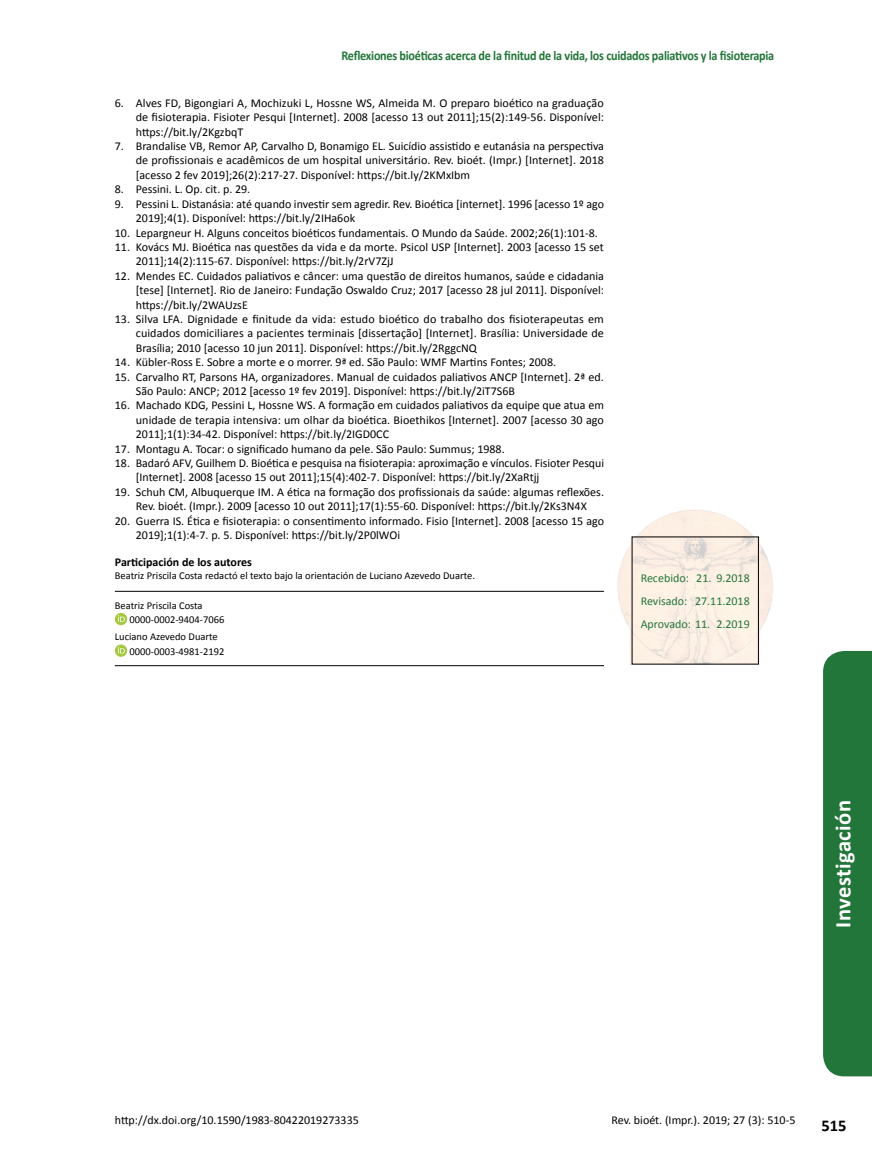
<style>
.page{position:relative;width:872px;height:1170px;background:#fff}
.page>*{position:absolute;margin:0;border:0;box-sizing:border-box;transform-origin:0 0}
.t1{font:700 22.5px "Calibri";letter-spacing:.02em;color:#fff}
.t2{font:700 16.5px "Calibri";color:#000}
.t3{font:700 13.5px "Calibri";letter-spacing:-.02em;color:#237639;scale:.9 1}
.t4{font:12px/14.4px "Calibri";color:#000;text-align:justify}
.t5{font:12px/23px "Calibri";color:#237639;text-align:justify}
.t6{font:700 12px "Calibri";color:#000}
.t7{font:10.5px/14.7px "Calibri";color:#000}
</style>
<div class="page">
<hr style="left:115px;top:591px;width:489px;height:1px;background:#000">
<hr style="left:115px;top:665px;width:489px;height:1px;background:#000">
<svg style="left:115px;top:613px;width:12px;height:12px"></svg>
<svg style="left:118px;top:615px;width:7px;height:6px"></svg>
<svg style="left:115px;top:644px;width:12px;height:12px"></svg>
<svg style="left:118px;top:646px;width:7px;height:7px"></svg>
<img style="left:617px;top:510px;width:156px;height:155px">
<div style="left:823px;top:651px;width:49px;height:425px;background:#237639"></div>
<p class="t3" style="left:341px;top:46px;width:482px">Reflexiones bioéticas acerca de la finitud de la vida, los cuidados paliativos y la fisioterapia</p>
<p class="t4" style="left:136px;top:96px;width:470px;text-indent:-21px">6. Alves FD, Bigongiari A, Mochizuki L, Hossne WS, Almeida M. O preparo bioético na graduação de fisioterapia. Fisioter Pesqui [Internet]. 2008 [acesso 13 out 2011];15(2):149-56. Disponível: https://bit.ly/2KgzbqT</p>
<p class="t4" style="left:136px;top:139px;width:470px;text-indent:-21px">7. Brandalise VB, Remor AP, Carvalho D, Bonamigo EL. Suicídio assistido e eutanásia na perspectiva de profissionais e acadêmicos de um hospital universitário. Rev. bioét. (Impr.) [Internet]. 2018 [acesso 2 fev 2019];26(2):217-27. Disponível: https://bit.ly/2KMxIbm</p>
<p class="t4" style="left:115px;top:182px;width:137px">8. Pessini. L. Op. cit. p. 29.</p>
<p class="t4" style="left:136px;top:196px;width:469px;text-indent:-21px">9. Pessini L. Distanásia: até quando investir sem agredir. Rev. Bioética [internet]. 1996 [acesso 1º ago<br>2019];4(1). Disponível: https://bit.ly/2IHa6ok</p>
<p class="t4" style="left:115px;top:225px;width:484px">10. Lepargneur H. Alguns conceitos bioéticos fundamentais. O Mundo da Saúde. 2002;26(1):101-8.</p>
<p class="t4" style="left:136px;top:240px;width:469px;text-indent:-21px">11. Kovács MJ. Bioética nas questões da vida e da morte. Psicol USP [Internet]. 2003 [acesso 15 set<br>2011];14(2):115-67. Disponível: https://bit.ly/2rV7ZjJ</p>
<p class="t4" style="left:136px;top:268px;width:470px;text-indent:-21px">12. Mendes EC. Cuidados paliativos e câncer: uma questão de direitos humanos, saúde e cidadania [tese] [Internet]. Rio de Janeiro: Fundação Oswaldo Cruz; 2017 [acesso 28 jul 2011]. Disponível: https://bit.ly/2WAUzsE</p>
<p class="t4" style="left:136px;top:312px;width:469px;text-indent:-21px">13. Silva LFA. Dignidade e finitude da vida: estudo bioético do trabalho dos fisioterapeutas em cuidados domiciliares a pacientes terminais [dissertação] [Internet]. Brasília: Universidade de Brasília; 2010 [acesso 10 jun 2011]. Disponível: https://bit.ly/2RggcNQ</p>
<p class="t4" style="left:115px;top:355px;width:443px">14. Kübler-Ross E. Sobre a morte e o morrer. 9ª ed. São Paulo: WMF Martins Fontes; 2008.</p>
<p class="t4" style="left:136px;top:369px;width:469px;text-indent:-21px">15. Carvalho RT, Parsons HA, organizadores. Manual de cuidados paliativos ANCP [Internet]. 2ª ed.<br>São Paulo: ANCP; 2012 [acesso 1º fev 2019]. Disponível: https://bit.ly/2iT7S6B</p>
<p class="t4" style="left:136px;top:398px;width:469px;text-indent:-21px">16. Machado KDG, Pessini L, Hossne WS. A formação em cuidados paliativos da equipe que atua em unidade de terapia intensiva: um olhar da bioética. Bioethikos [Internet]. 2007 [acesso 30 ago 2011];1(1):34-42. Disponível: https://bit.ly/2IGD0CC</p>
<p class="t4" style="left:115px;top:441px;width:391px">17. Montagu A. Tocar: o significado humano da pele. São Paulo: Summus; 1988.</p>
<p class="t4" style="left:136px;top:456px;width:470px;text-indent:-21px">18. Badaró AFV, Guilhem D. Bioética e pesquisa na fisioterapia: aproximação e vínculos. Fisioter Pesqui [Internet]. 2008 [acesso 15 out 2011];15(4):402-7. Disponível: https://bit.ly/2XaRtjj</p>
<p class="t4" style="left:115px;top:484px;width:491px;text-align:center">19. Schuh CM, Albuquerque IM. A ética na formação dos profissionais da saúde: algumas reflexões.<br>Rev. bioét. (Impr.). 2009 [acesso 10 out 2011];17(1):55-60. Disponível: https://bit.ly/2Ks3N4X</p>
<p class="t4" style="left:136px;top:513px;width:470px;text-indent:-21px">20. Guerra IS. Ética e fisioterapia: o consentimento informado. Fisio [Internet]. 2008 [acesso 15 ago<br>2019];1(1):4-7. p. 5. Disponível: https://bit.ly/2P0lWOi</p>
<p class="t6" style="left:115px;top:553px;width:139px">Participación de los autores</p>
<p class="t7" style="left:115px;top:568px;width:362px">Beatriz Priscila Costa redactó el texto bajo la orientación de Luciano Azevedo Duarte.</p>
<p class="t7" style="left:130px;top:597px;width:96px;text-indent:-15px">Beatriz Priscila Costa<br>0000-0002-9404-7066</p>
<p class="t7" style="left:130px;top:629px;width:96px;text-indent:-15px">Luciano Azevedo Duarte<br>0000-0003-4981-2192</p>
<p class="t5" style="left:640px;top:566px;width:111px">Recebido: 21. 9.2018<br>Revisado: 27.11.2018<br>Aprovado: 11. 2.2019</p>
<h1 class="t1" style="left:827px;top:927px;width:129px;rotate:-90deg">Investigación</h1>
<p class="t4" style="left:115px;top:1113px;width:245px">http://dx.doi.org/10.1590/1983-80422019273335</p>
<p class="t4" style="left:611px;top:1113px;width:185px">Rev. bioét. (Impr.). 2019; 27 (3): 510-5</p>
<h2 class="t2" style="left:821px;top:1113px;width:27px">515</h2>
</div>
